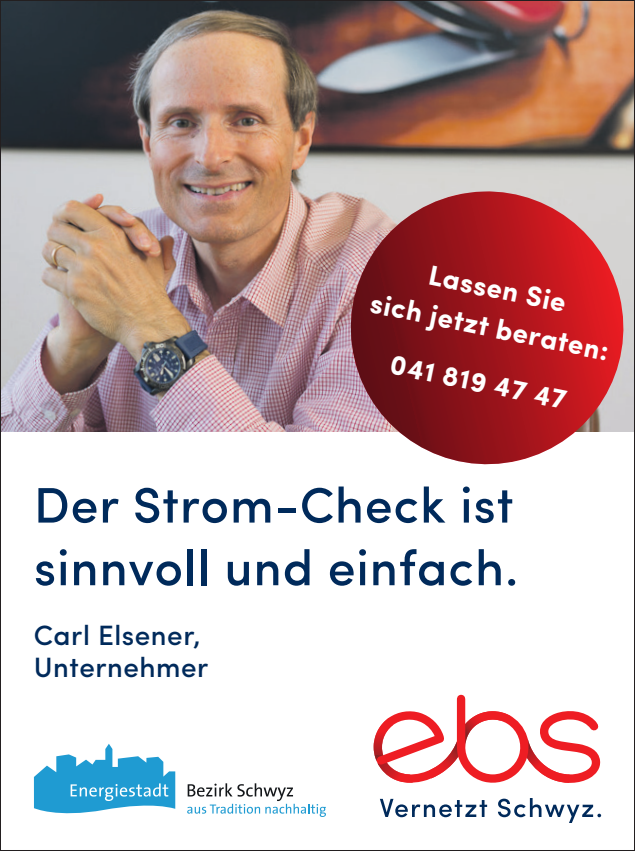
<style>
.page{position:relative;width:635px;height:851px;background:#fff}
.page>*{position:absolute;margin:0;border:0;box-sizing:border-box;transform-origin:0 0}
.t1{font:500 50px/62.8px "Sofia Pro";letter-spacing:.02em;color:#002a5b}
.t2{font:700 28px/38.8px "Sofia Pro";color:#fff;text-align:center}
.t3{font:500 28px/32px "Sofia Pro";letter-spacing:.02em;color:#002a5b}
</style>
<div class="page">
<img style="left:2px;top:2px;width:631px;height:429px">
<svg style="left:380px;top:798px;width:107px;height:19px"></svg>
<svg style="left:498px;top:798px;width:103px;height:24px"></svg>
<svg style="left:374px;top:694px;width:227px;height:89px"></svg>
<img style="left:429px;top:741px;width:29px;height:37px">
<img style="left:465px;top:711px;width:46px;height:35px">
<div style="left:337px;top:178px;width:296px;height:13px;background:#d7d6d3"></div>
<svg style="left:337px;top:191px;width:296px;height:274px;background:#af474d"></svg>
<svg style="left:187px;top:783px;width:139px;height:33px"></svg>
<svg style="left:34px;top:744px;width:141px;height:70px"></svg>
<p class="t2" style="left:383px;top:243px;width:245px;rotate:12deg">Lassen Sie<br>sich jetzt beraten:</p>
<p class="t2" style="left:395px;top:342px;width:181px;rotate:12deg">041 819 47 47</p>
<h1 class="t1" style="left:34px;top:470px;width:486px">Der Strom-Check ist sinnvoll und einfach.</h1>
<p class="t3" style="left:34px;top:617px;width:176px">Carl Elsener,<br>Unternehmer</p>
</div>
